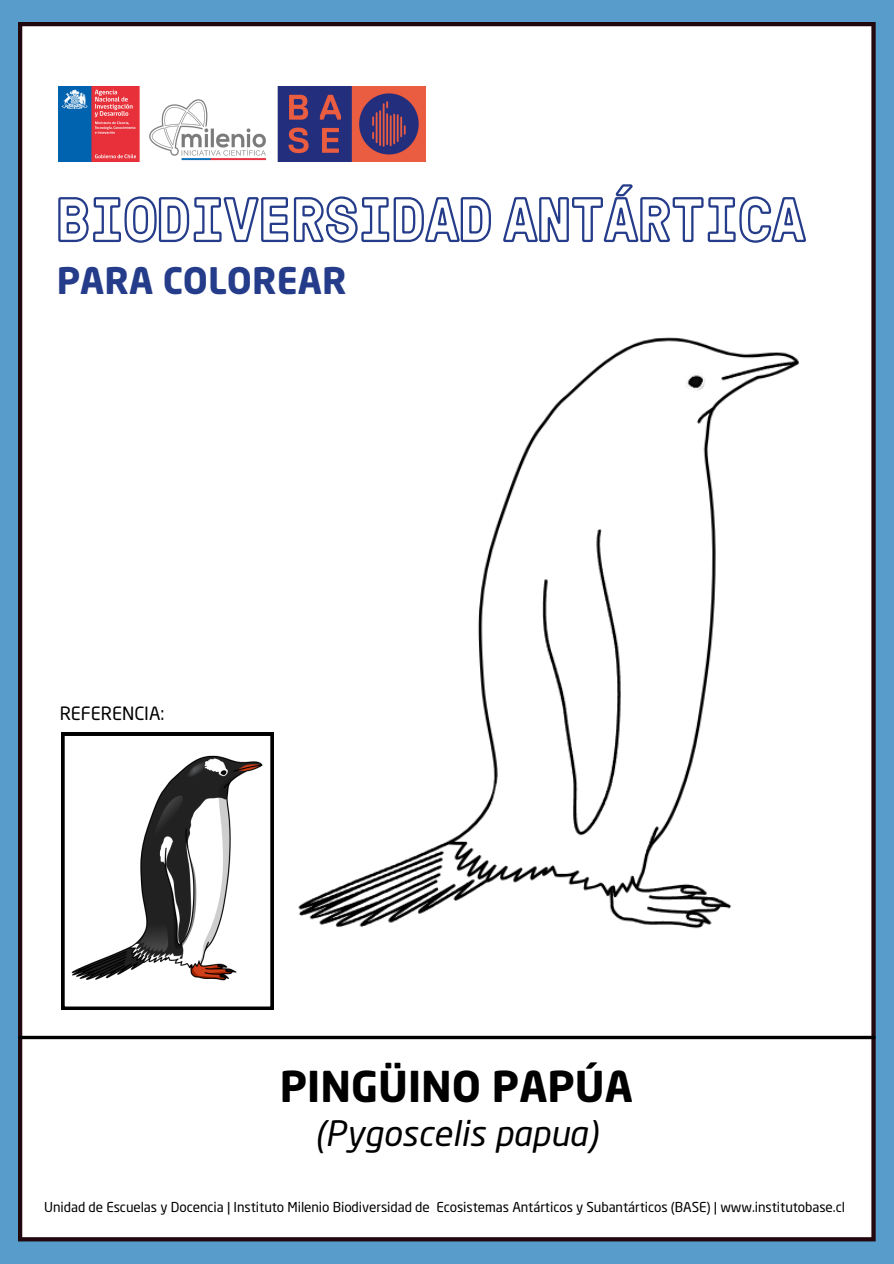
<style>
.page{position:relative;width:894px;height:1264px;background:#fff}
.page>*{position:absolute;margin:0;border:0;box-sizing:border-box;transform-origin:0 0}
.t1{font:700 42px "Neo Sans Std";color:#000}
.t2{font:700 36.15px "Neo Sans Std";color:#243c89}
.t3{font:italic 34.5px "Neo Sans Std";color:#000}
.t4{font:18px "Neo Sans Std";color:#000}
.t5{font:13.5px "Neo Sans Std";letter-spacing:-.005em;color:#000}
</style>
<div class="page">
<div style="left:0;top:0;width:893px;height:1263px;background:#579ccb"></div>
<div style="left:18px;top:22px;width:857px;height:1219px;background:#fff"></div>
<svg style="left:20px;top:1035px;width:853px;height:4px;background:#333"></svg>
<div style="left:287px;top:312px;width:518px;height:632px;background:#fff"></div>
<svg style="left:61px;top:732px;width:212px;height:277px;background:#bababa"></svg>
<img style="left:58px;top:87px;width:367px;height:74px">
<svg style="left:57px;top:186px;width:434px;height:58px;background:#ced4e4"></svg>
<svg style="left:502px;top:166px;width:302px;height:107px;background:#e5e8f1"></svg>
<img style="left:69px;top:753px;width:197px;height:236px">
<img style="left:674px;top:367px;width:37px;height:32px">
<p class="t2" style="left:57px;top:266px;width:291px">PARA COLOREAR</p>
<p class="t4" style="left:60px;top:706px;width:106px">REFERENCIA:</p>
<p class="t1" style="left:280px;top:1069px;width:354px">PINGÜINO PAPÚA</p>
<p class="t3" style="left:314px;top:1119px;width:285px">(Pygoscelis papua)</p>
<p class="t5" style="left:44px;top:1201px;width:802px">Unidad de Escuelas y Docencia | Instituto Milenio Biodiversidad de Ecosistemas Antárticos y Subantárticos (BASE) | www.institutobase.cl</p>
</div>
